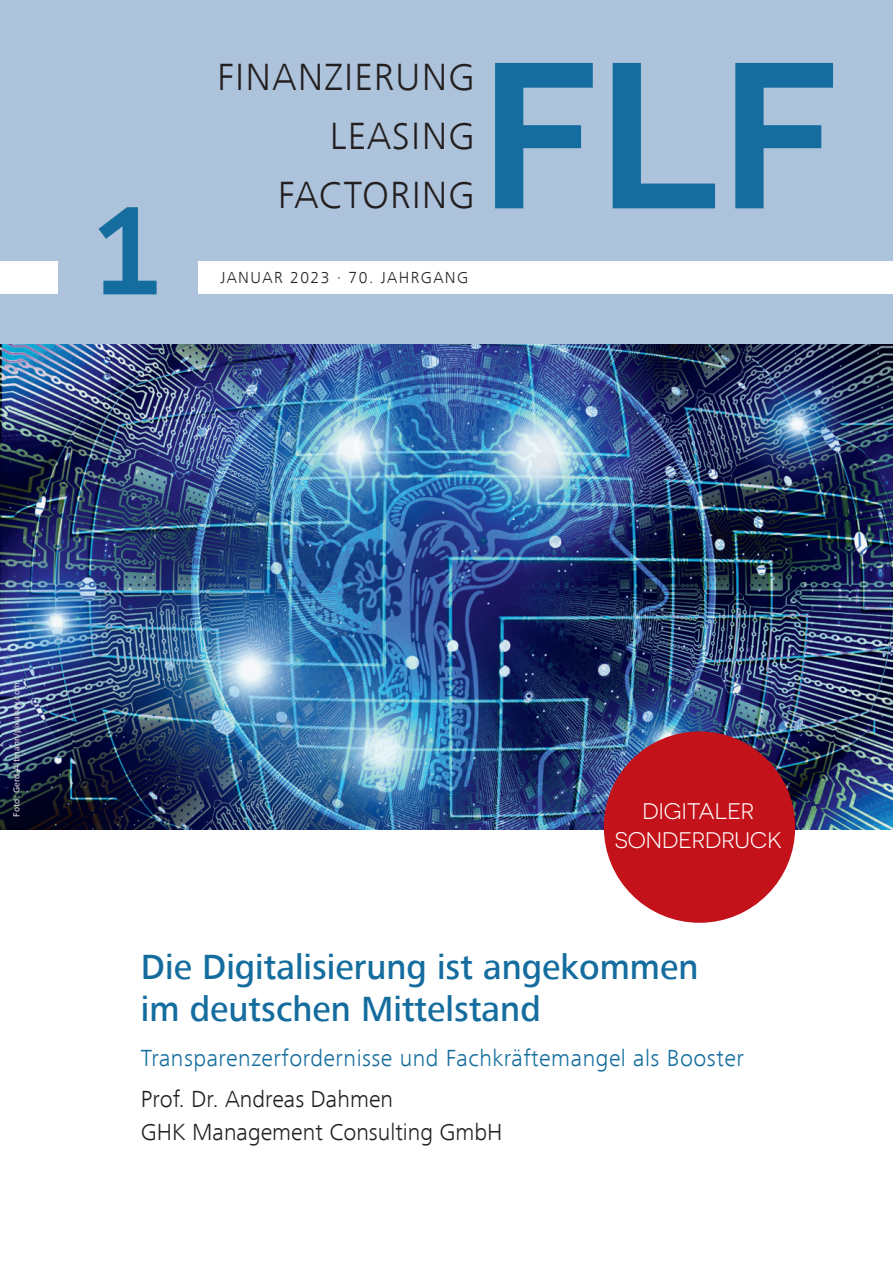
<style>
.page{position:relative;width:893px;height:1263px;background:#fff}
.page>*{position:absolute;margin:0;border:0;box-sizing:border-box;transform-origin:0 0}
.t1{font:700 204.75px "Raleway";color:#146d9e}
.t2{font:700 124.5px "PT Mono";color:#146d9e}
.t3{font:300 39px/59.4px "Frutiger Next Com";letter-spacing:.03em;color:#231f20;text-align:right}
.t4{font:500 36px/42px "Frutiger Next Com";color:#146d9e}
.t5{font:300 24px "Frutiger Next Com";letter-spacing:.02em;color:#146d9e}
.t6{font:300 24px/33px "Frutiger Next Com";color:#231f20}
.t7{font:22.5px/28.3px "Novecentosanswide";color:#fff;text-align:center}
.t8{font:300 16.5px "Frutiger Next Com";letter-spacing:.09em;color:#231f20}
.t9{font:500 9px "Frutiger Next Com";letter-spacing:.02em;color:#d1d2d4}
.t10{font:300 9px "Frutiger Next Com";letter-spacing:.02em;color:#d1d2d4}
</style>
<div class="page">
<img style="left:0;top:344px;width:893px;height:486px">
<div style="left:0;top:0;width:893px;height:344px;background:#adc3db"></div>
<div style="left:0;top:261px;width:893px;height:32px;background:#fff"></div>
<div style="left:58px;top:198px;width:139px;height:118px;background:#adc3db"></div>
<div style="left:604px;top:731px;width:191px;height:192px;background:#c4121a;border-radius:50%"></div>
<h2 class="t2" style="left:90px;top:177px;width:76px">1</h2>
<p class="t3" style="left:217px;top:47px;width:259px">FINANZIERUNG<br>LEASING</p>
<p class="t3" style="left:278px;top:165px;width:198px">FACTORING</p>
<h1 class="t1" style="left:480px;top:19px;width:359px">FLF</h1>
<p class="t8" style="left:220px;top:268px;width:249px">JANUAR 2023 · 70. JAHRGANG</p>
<p class="t9" style="left:11px;top:817px;width:136px;rotate:-90deg">Foto: Gerd Altmann/pixabay.com</p>
<p class="t10" style="left:11px;top:805px;width:91px;rotate:-90deg">o: Quelle / pix bay.com</p>
<p class="t7" style="left:615px;top:797px;width:169px">DIGITALER<br>SONDERDRUCK</p>
<p class="t4" style="left:141px;top:946px;width:559px">Die Digitalisierung ist angekommen im deutschen Mittelstand</p>
<p class="t5" style="left:141px;top:1044px;width:604px">Transparenzerfordernisse und Fachkräftemangel als Booster</p>
<p class="t6" style="left:141px;top:1083px;width:363px">Prof. Dr. Andreas Dahmen<br>GHK Management Consulting GmbH</p>
</div>
